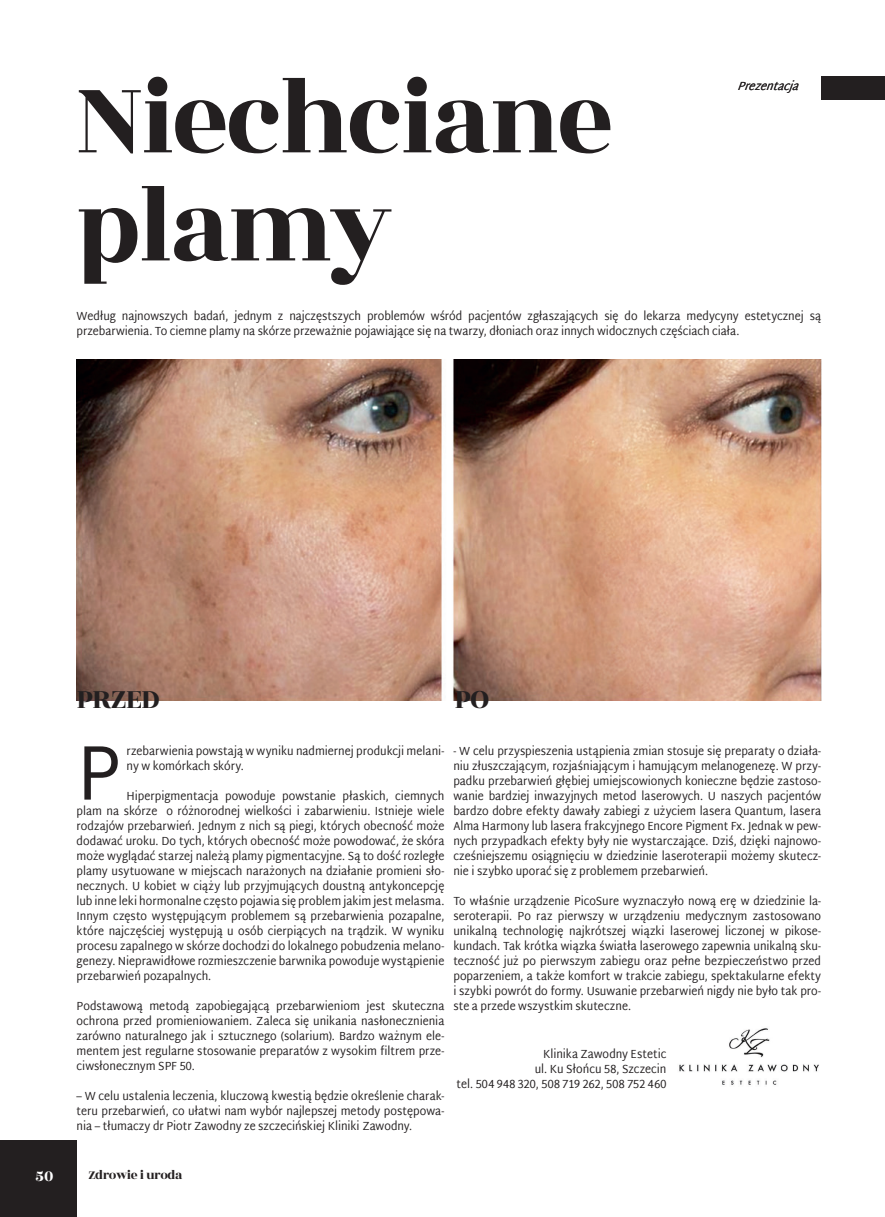
<style>
.page{position:relative;width:885px;height:1217px;background:#fff}
.page>*{position:absolute;margin:0;border:0;box-sizing:border-box;transform-origin:0 0}
.t1{font:111px/108px "Rozha One";letter-spacing:-.03em;color:#231f20}
.t2{font:78.15px "Martel Sans";color:#231f20;scale:.9 1}
.t3{font:30px "Rozha One";letter-spacing:-.03em;color:#231f20}
.t4{font:16.5px "Rozha One";color:#fff}
.t5{font:13.5px "Rozha One";color:#231f20}
.t6{font:12px/15px "Martel Sans";color:#231f20;text-align:justify;scale:.9 1}
.t7{font:italic 12px "Martel Sans";color:#231f20;scale:.9 1}
</style>
<div class="page">
<div style="left:821px;top:77px;width:63px;height:23px;background:#231f20"></div>
<img style="left:77px;top:359px;width:744px;height:341px">
<img style="left:679px;top:1028px;width:140px;height:57px">
<div style="left:0;top:1140px;width:77px;height:76px;background:#231f20"></div>
<h1 class="t1" style="left:77px;top:66px;width:539px">Niechciane plamy</h1>
<p class="t7" style="left:737px;top:79px;width:76px">Prezentacja</p>
<p class="t6" style="left:77px;top:308px;width:828px">Według najnowszych badań, jednym z najczęstszych problemów wśród pacjentów zgłaszających się do lekarza medycyny estetycznej są przebarwienia. To ciemne plamy na skórze przeważnie pojawiające się na twarzy, dłoniach oraz innych widocznych częściach ciała.</p>
<h3 class="t3" style="left:77px;top:677px;width:84px">przed</h3>
<h3 class="t3" style="left:454px;top:677px;width:36px">po</h3>
<h2 class="t2" style="left:77px;top:726px;width:50px">P</h2>
<p class="t6" style="left:127px;top:742px;width:354px">rzebarwienia powstają w wyniku nadmiernej produkcji melani&shy;ny w komórkach skóry.</p>
<p class="t6" style="left:77px;top:787px;width:410px;text-indent:50px">Hiperpigmentacja powoduje powstanie płaskich, ciemnych plam na skórze o różnorodnej wielkości i zabarwieniu. Istnieje wiele rodzajów przebarwień. Jednym z nich są piegi, których obecność może dodawać uroku. Do tych, których obecność może powodować, że skóra może wyglądać starzej należą plamy pigmentacyjne. Są to dość rozległe plamy usytuowane w miejscach narażonych na działanie promieni sło&shy;necznych. U kobiet w ciąży lub przyjmujących doustną antykoncepcję lub inne leki hormonalne często pojawia się problem jakim jest melasma.<br>Innym często występującym problemem są przebarwienia pozapalne, które najczęściej występują u osób cierpiących na trądzik. W wyniku procesu zapalnego w skórze dochodzi do lokalnego pobudzenia melano&shy;genezy. Nieprawidłowe rozmieszczenie barwnika powoduje wystąpienie przebarwień pozapalnych.</p>
<p class="t6" style="left:77px;top:997px;width:410px">Podstawową metodą zapobiegającą przebarwieniom jest skuteczna ochrona przed promieniowaniem. Zaleca się unikania nasłonecznienia zarówno naturalnego jak i sztucznego (solarium). Bardzo ważnym ele&shy;mentem jest regularne stosowanie preparatów z wysokim filtrem prze&shy;ciwsłonecznym SPF 50.</p>
<p class="t6" style="left:77px;top:1087px;width:410px">– W celu ustalenia leczenia, kluczową kwestią będzie określenie charak&shy;teru przebarwień, co ułatwi nam wybór najlepszej metody postępowa&shy;nia – tłumaczy dr Piotr Zawodny ze szczecińskiej Kliniki Zawodny.</p>
<p class="t6" style="left:453px;top:742px;width:410px">- W celu przyspieszenia ustąpienia zmian stosuje się preparaty o działa&shy;niu złuszczającym, rozjaśniającym i hamującym melanogenezę. W przy&shy;padku przebarwień głębiej umiejscowionych konieczne będzie zastoso&shy;wanie bardziej inwazyjnych metod laserowych. U naszych pacjentów bardzo dobre efekty dawały zabiegi z użyciem lasera Quantum, lasera Alma Harmony lub lasera frakcyjnego Encore Pigment Fx. Jednak w pew&shy;nych przypadkach efekty były nie wystarczające. Dziś, dzięki najnowo&shy;cześniejszemu osiągnięciu w dziedzinie laseroterapii możemy skutecz&shy;nie i szybko uporać się z problemem przebarwień.</p>
<p class="t6" style="left:453px;top:892px;width:410px">To właśnie urządzenie PicoSure wyznaczyło nową erę w dziedzinie la&shy;seroterapii. Po raz pierwszy w urządzeniu medycznym zastosowano unikalną technologię najkrótszej wiązki laserowej liczonej w pikose&shy;kundach. Tak krótka wiązka światła laserowego zapewnia unikalną sku&shy;teczność już po pierwszym zabiegu oraz pełne bezpieczeństwo przed poparzeniem, a także komfort w trakcie zabiegu, spektakularne efekty i szybki powrót do formy. Usuwanie przebarwień nigdy nie było tak pro&shy;ste a przede wszystkim skuteczne.</p>
<p class="t6" style="left:456px;top:1045px;width:235px;text-align:right">Klinika Zawodny Estetic<br>ul. Ku Słońcu 58, Szczecin<br>tel. 504 948 320, 508 719 262, 508 752 460</p>
<h3 class="t4" style="left:35px;top:1163px;width:20px">50</h3>
<p class="t5" style="left:89px;top:1165px;width:95px">Zdrowie i uroda</p>
</div>
